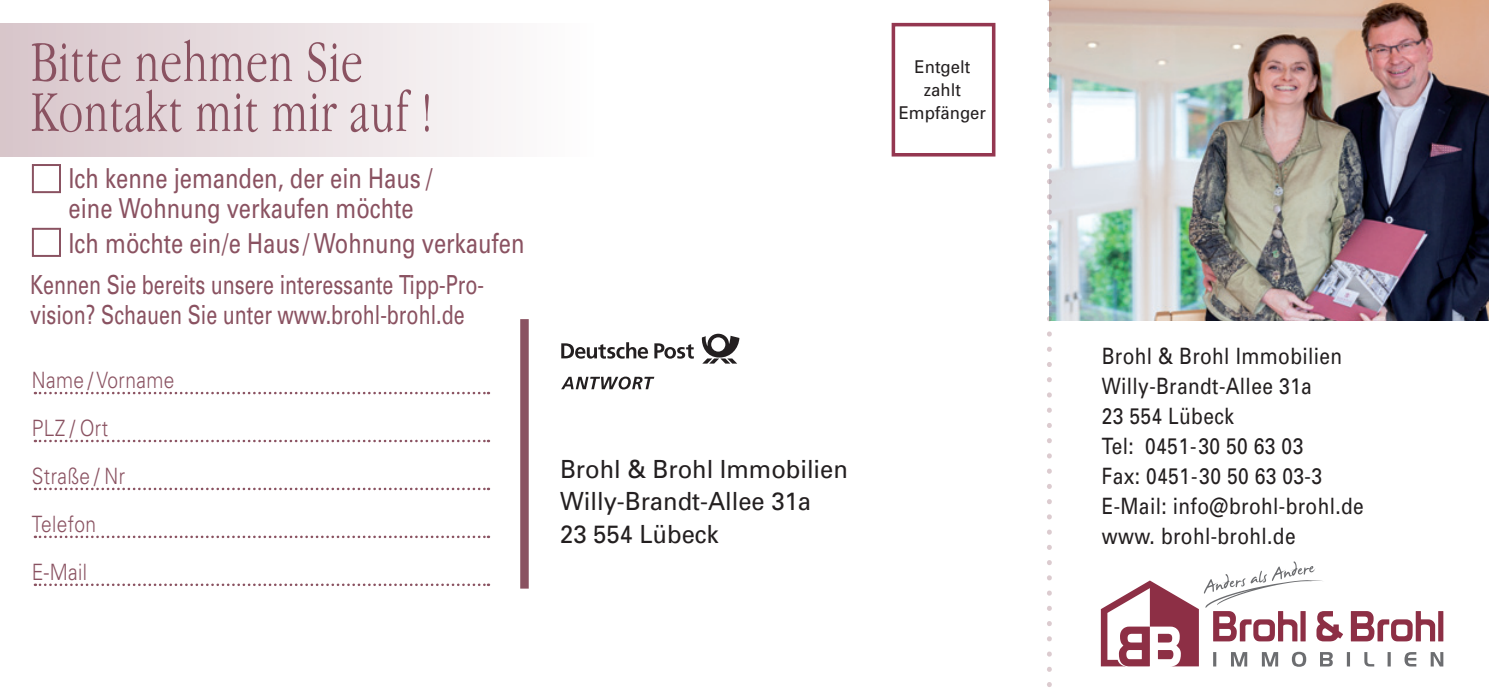
<style>
.page{position:relative;width:1489px;height:695px;background:#fff}
.page>*{position:absolute;margin:0;border:0;box-sizing:border-box;transform-origin:0 0}
.t1{font:300 condensed 60px/50px "Garamond";letter-spacing:.02em;color:#8a5261;scale:.9 1}
.t2{font:27.5px/30px "Univers";color:#8a5261;scale:.8 1}
.t3{font:26.25px/30px "Univers";color:#8a5261;scale:.75 1}
.t4{font:25px/32.5px "Univers";color:#231f20;scale:.95 1}
.t5{font:22.5px/30px "Univers";letter-spacing:.02em;color:#231f20;scale:.85 1}
.t6{font:300 22.5px/48px "Univers";letter-spacing:.02em;color:#8a5261;scale:.85 1}
.t7{font:17.5px/23px "Univers";color:#231f20;text-align:center;scale:.95 1}
</style>
<div class="page">
<img style="left:1051px;top:0;width:437px;height:321px">
<div style="left:0;top:23px;width:595px;height:133px;background:linear-gradient(to right,#d8c5ca,#fefefe)"></div>
<div style="left:891px;top:23px;width:104px;height:133px;border:4px solid #943750"></div>
<div style="left:32px;top:164px;width:29px;height:29px;border:2px solid #8a5261"></div>
<div style="left:32px;top:228px;width:29px;height:29px;border:2px solid #8a5261"></div>
<svg style="left:35px;top:392px;width:454px;height:2px"></svg>
<svg style="left:35px;top:439px;width:454px;height:3px"></svg>
<svg style="left:35px;top:487px;width:454px;height:3px"></svg>
<svg style="left:35px;top:535px;width:454px;height:3px"></svg>
<svg style="left:35px;top:583px;width:454px;height:3px"></svg>
<svg style="left:1100px;top:561px;width:343px;height:105px"></svg>
<div style="left:520px;top:319px;width:8px;height:269px;background:#8a5261"></div>
<svg style="left:701px;top:333px;width:38px;height:30px"></svg>
<svg style="left:561px;top:342px;width:87px;height:16px"></svg>
<svg style="left:654px;top:343px;width:40px;height:15px"></svg>
<svg style="left:561px;top:376px;width:93px;height:13px"></svg>
<svg style="left:1047px;top:0;width:4px;height:687px"></svg>
<h1 class="t1" style="left:31px;top:37px;width:448px">Bitte nehmen Sie<br>Kontakt mit mir auf !</h1>
<p class="t2" style="left:69px;top:162px;width:456px">Ich kenne jemanden, der ein Haus / eine Wohnung verkaufen möchte</p>
<p class="t2" style="left:69px;top:227px;width:571px">Ich möchte ein/e Haus / Wohnung verkaufen</p>
<p class="t3" style="left:30px;top:269px;width:606px">Kennen Sie bereits unsere interessante Tipp-Pro&shy;vision? Schauen Sie unter www.brohl-brohl.de</p>
<p class="t6" style="left:32px;top:355px;width:169px">Name / Vorname<br>PLZ / Ort<br>Straße / Nr<br>Telefon<br>E-Mail</p>
<p class="t4" style="left:560px;top:452px;width:304px">Brohl &amp; Brohl Immobilien<br>Willy-Brandt-Allee 31a<br>23 554 Lübeck</p>
<p class="t7" style="left:898px;top:55px;width:93px">Entgelt zahlt<br>Empfänger</p>
<p class="t5" style="left:1101px;top:341px;width:310px">Brohl &amp; Brohl Immobilien<br>Willy-Brandt-Allee 31a<br>23 554 Lübeck<br>Tel: 0451-30 50 63 03<br>Fax: 0451-30 50 63 03-3<br>E-Mail: info@brohl-brohl.de www. brohl-brohl.de</p>
</div>
